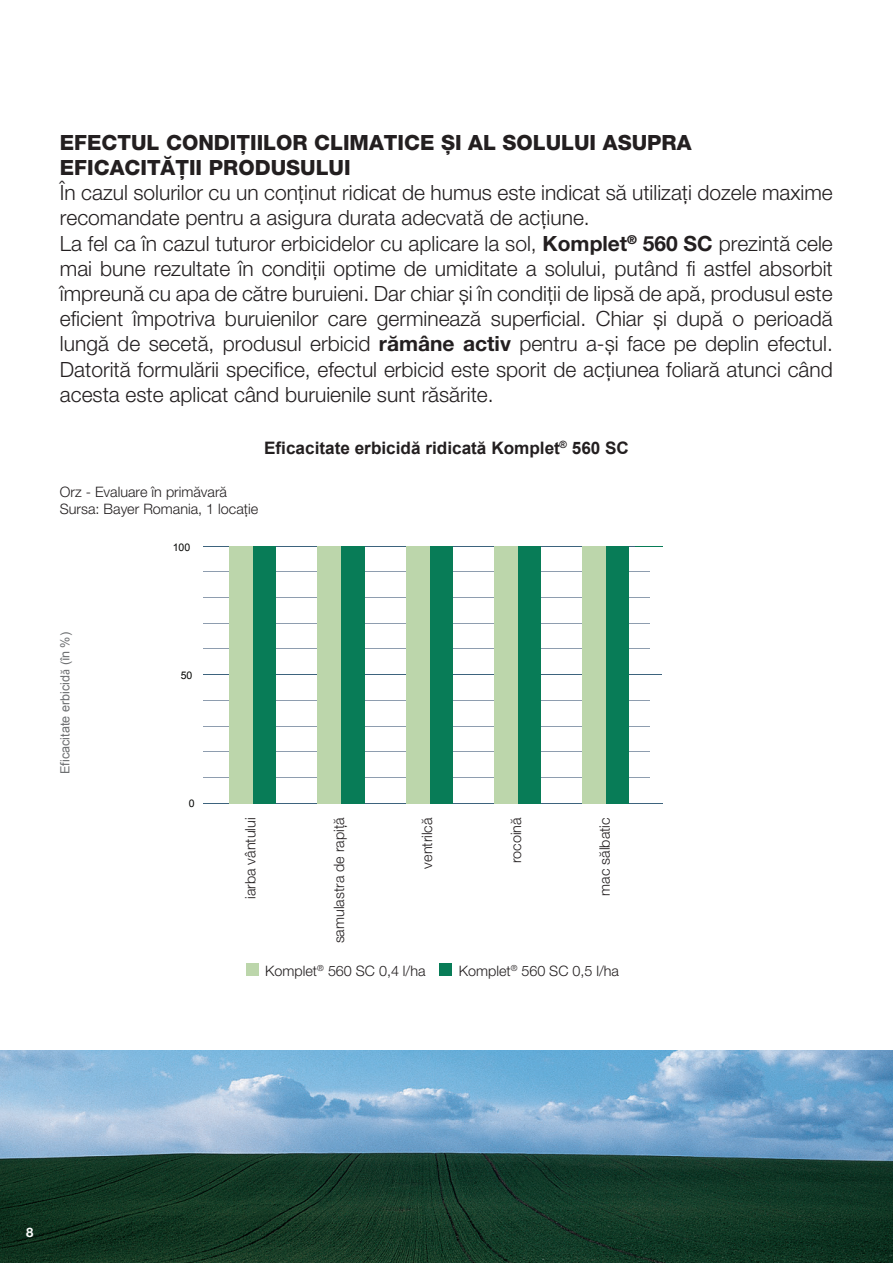
<style>
.page{position:relative;width:893px;height:1263px;background:#fff}
.page>*{position:absolute;margin:0;border:0;box-sizing:border-box;transform-origin:0 0}
.t1{font:300 21px/25.2px "Helvetica Neue LTW1 G";color:#231f20}
.t2{font:800 21px/25.2px "Helvetica Neue LTW1 G";color:#231f20}
.t3{font:700 17.25px "Arial";color:#231f20}
.t4{font:300 14.4px/17.2px "Helvetica Neue LTW1 G";color:#231f20}
.t5{font:700 13.05px "Helvetica Neue LTW1 G";color:#fff}
.t6{font:12.6px "Arial";color:#6d6f71}
.t7{font:10.5px "Arial";color:#040503}
.s1{font-weight:700}
.s2{font-family:"Calibri"}
</style>
<div class="page">
<img style="left:0;top:1051px;width:893px;height:212px">
<div style="left:246px;top:964px;width:12px;height:12px;background:#bcd6ab"></div>
<div style="left:440px;top:964px;width:12px;height:12px;background:#087c57"></div>
<div style="left:494px;top:547px;width:47px;height:18px;background:#bcd6ab"></div>
<svg style="left:203px;top:546px;width:26px;height:1px"></svg>
<hr style="left:230px;top:546px;width:46px;height:1px;background:#3d637d">
<hr style="left:230px;top:547px;width:46px;height:1px;background:#3d637d">
<hr style="left:276px;top:546px;width:42px;height:1px;background:#3d637d">
<hr style="left:276px;top:547px;width:42px;height:1px;background:#3d637d">
<hr style="left:364px;top:546px;width:42px;height:1px;background:#3d637d">
<hr style="left:364px;top:547px;width:42px;height:1px;background:#3d637d">
<hr style="left:452px;top:546px;width:42px;height:1px;background:#3d637d">
<hr style="left:452px;top:547px;width:42px;height:1px;background:#3d637d">
<hr style="left:494px;top:546px;width:47px;height:1px;background:#3d637d">
<hr style="left:494px;top:547px;width:47px;height:1px;background:#087c57">
<hr style="left:541px;top:546px;width:42px;height:1px;background:#3d637d">
<hr style="left:541px;top:547px;width:42px;height:1px;background:#3d637d">
<hr style="left:583px;top:546px;width:46px;height:1px;background:#3d637d">
<hr style="left:609px;top:546px;width:41px;height:1px;background:#3d637d">
<hr style="left:609px;top:547px;width:41px;height:1px;background:#3d637d">
<svg style="left:635px;top:546px;width:27px;height:2px"></svg>
<svg style="left:203px;top:571px;width:26px;height:1px"></svg>
<hr style="left:276px;top:571px;width:42px;height:1px;background:#8e9daf">
<hr style="left:364px;top:571px;width:42px;height:1px;background:#8e9daf">
<hr style="left:452px;top:571px;width:42px;height:1px;background:#8e9daf">
<hr style="left:541px;top:571px;width:42px;height:1px;background:#8e9daf">
<hr style="left:609px;top:571px;width:41px;height:1px;background:#8e9daf">
<svg style="left:203px;top:597px;width:26px;height:1px"></svg>
<hr style="left:276px;top:597px;width:42px;height:1px;background:#8e9daf">
<hr style="left:364px;top:597px;width:42px;height:1px;background:#8e9daf">
<hr style="left:452px;top:597px;width:42px;height:1px;background:#8e9daf">
<hr style="left:541px;top:597px;width:42px;height:1px;background:#8e9daf">
<hr style="left:609px;top:597px;width:41px;height:1px;background:#8e9daf">
<svg style="left:203px;top:623px;width:26px;height:1px"></svg>
<hr style="left:276px;top:623px;width:42px;height:1px;background:#8e9daf">
<hr style="left:364px;top:623px;width:42px;height:1px;background:#8e9daf">
<hr style="left:452px;top:623px;width:42px;height:1px;background:#8e9daf">
<hr style="left:541px;top:623px;width:42px;height:1px;background:#8e9daf">
<hr style="left:609px;top:623px;width:41px;height:1px;background:#8e9daf">
<svg style="left:203px;top:648px;width:26px;height:1px"></svg>
<hr style="left:276px;top:648px;width:42px;height:1px;background:#8e9daf">
<hr style="left:364px;top:648px;width:42px;height:1px;background:#8e9daf">
<hr style="left:452px;top:648px;width:42px;height:1px;background:#8e9daf">
<hr style="left:541px;top:648px;width:42px;height:1px;background:#8e9daf">
<hr style="left:609px;top:648px;width:41px;height:1px;background:#8e9daf">
<svg style="left:203px;top:674px;width:26px;height:1px"></svg>
<hr style="left:276px;top:674px;width:42px;height:1px;background:#3d637d">
<hr style="left:364px;top:674px;width:42px;height:1px;background:#3d637d">
<hr style="left:452px;top:674px;width:42px;height:1px;background:#3d637d">
<hr style="left:541px;top:674px;width:42px;height:1px;background:#3d637d">
<hr style="left:609px;top:674px;width:53px;height:1px;background:#3d637d">
<svg style="left:203px;top:700px;width:26px;height:1px"></svg>
<hr style="left:276px;top:700px;width:42px;height:1px;background:#8e9daf">
<hr style="left:364px;top:700px;width:42px;height:1px;background:#8e9daf">
<hr style="left:452px;top:700px;width:42px;height:1px;background:#8e9daf">
<hr style="left:541px;top:700px;width:42px;height:1px;background:#8e9daf">
<hr style="left:609px;top:700px;width:41px;height:1px;background:#8e9daf">
<svg style="left:203px;top:726px;width:26px;height:1px"></svg>
<hr style="left:276px;top:726px;width:42px;height:1px;background:#8e9daf">
<hr style="left:364px;top:726px;width:42px;height:1px;background:#8e9daf">
<hr style="left:452px;top:726px;width:42px;height:1px;background:#8e9daf">
<hr style="left:541px;top:726px;width:42px;height:1px;background:#8e9daf">
<hr style="left:609px;top:726px;width:41px;height:1px;background:#8e9daf">
<svg style="left:203px;top:751px;width:26px;height:1px"></svg>
<hr style="left:276px;top:751px;width:42px;height:1px;background:#8e9daf">
<hr style="left:364px;top:751px;width:42px;height:1px;background:#8e9daf">
<hr style="left:452px;top:751px;width:42px;height:1px;background:#8e9daf">
<hr style="left:541px;top:751px;width:42px;height:1px;background:#8e9daf">
<hr style="left:609px;top:751px;width:41px;height:1px;background:#8e9daf">
<svg style="left:203px;top:777px;width:26px;height:1px"></svg>
<hr style="left:276px;top:777px;width:42px;height:1px;background:#8e9daf">
<hr style="left:364px;top:777px;width:42px;height:1px;background:#8e9daf">
<hr style="left:452px;top:777px;width:42px;height:1px;background:#8e9daf">
<hr style="left:541px;top:777px;width:42px;height:1px;background:#8e9daf">
<hr style="left:609px;top:777px;width:41px;height:1px;background:#8e9daf">
<svg style="left:203px;top:803px;width:27px;height:1px"></svg>
<hr style="left:230px;top:803px;width:46px;height:1px;background:#3d637d">
<hr style="left:277px;top:803px;width:41px;height:1px;background:#3d637d">
<hr style="left:319px;top:803px;width:45px;height:1px;background:#3d637d">
<hr style="left:365px;top:803px;width:41px;height:1px;background:#3d637d">
<hr style="left:407px;top:803px;width:45px;height:1px;background:#3d637d">
<hr style="left:453px;top:803px;width:41px;height:1px;background:#3d637d">
<hr style="left:495px;top:803px;width:46px;height:1px;background:#3d637d">
<hr style="left:542px;top:803px;width:41px;height:1px;background:#3d637d">
<svg style="left:629px;top:803px;width:33px;height:1px"></svg>
<div style="left:341px;top:546px;width:23px;height:257px;background:#087c57"></div>
<div style="left:318px;top:546px;width:23px;height:257px;background:#bcd6ab"></div>
<div style="left:429px;top:546px;width:23px;height:257px;background:#087c57"></div>
<div style="left:406px;top:546px;width:23px;height:257px;background:#bcd6ab"></div>
<div style="left:518px;top:546px;width:23px;height:257px;background:#087c57"></div>
<div style="left:495px;top:546px;width:23px;height:257px;background:#bcd6ab"></div>
<div style="left:606px;top:547px;width:23px;height:257px;background:#087c57"></div>
<div style="left:583px;top:547px;width:23px;height:257px;background:#bcd6ab"></div>
<div style="left:252px;top:546px;width:23px;height:257px;background:#087c57"></div>
<div style="left:229px;top:546px;width:23px;height:257px;background:#bcd6ab"></div>
<p class="t2" style="left:60px;top:130px;width:633px">EFECTUL CONDIȚIILOR CLIMATICE ȘI AL SOLULUI ASUPRA<br>EFICACITĂȚII PRODUSULUI</p>
<p class="t1" style="left:60px;top:180px;width:774px">În cazul solurilor cu un conținut ridicat de humus este indicat să utilizați dozele maxime recomandate pentru a asigura durata adecvată de acțiune.<br>La fel ca în cazul tuturor erbicidelor cu aplicare la sol, <span class="s1">Komplet</span><sup>®</sup> <span class="s1">560 SC</span> prezintă cele mai bune rezultate în condiții optime de umiditate a solului, putând fi astfel absorbit împreună cu apa de către buruieni. Dar chiar și în condiții de lipsă de apă, produsul este eficient împotriva buruienilor care germinează superficial. Chiar și după o perioadă lungă de secetă, produsul erbicid <span class="s1">rămâne activ</span> pentru a-și face pe deplin efectul.<br>Datorită formulării specifice, efectul erbicid este sporit de acțiunea foliară atunci când acesta este aplicat când buruienile sunt răsărite.</p>
<p class="t3" style="left:264px;top:436px;width:366px">Eficacitate erbicidă ridicată Komplet<sup>®</sup> 560 SC</p>
<p class="t4" style="left:60px;top:483px;width:200px">Orz - Evaluare în primăvară<br>Sursa: Bayer Romania, 1 locație</p>
<p class="t6" style="left:57px;top:774px;width:144px;rotate:-90deg">Eficacitate erbicid<span class="s2">ă</span> (în %)</p>
<p class="t7" style="left:173px;top:541px;width:19px">100</p>
<p class="t7" style="left:181px;top:668px;width:13px">50</p>
<p class="t7" style="left:189px;top:797px;width:7px">0</p>
<p class="t4" style="left:242px;top:899px;width:83px;rotate:-90deg">iarba vântului</p>
<p class="t4" style="left:418px;top:868px;width:52px;rotate:-90deg">ventrilcă</p>
<p class="t4" style="left:330px;top:943px;width:127px;rotate:-90deg">samulastra de rapiță</p>
<p class="t4" style="left:596px;top:896px;width:80px;rotate:-90deg">mac sălbatic</p>
<p class="t4" style="left:507px;top:863px;width:47px;rotate:-90deg">rocoină</p>
<p class="t4" style="left:265px;top:962px;width:162px">Komplet<sup>®</sup> 560 SC 0,4 l/ha</p>
<p class="t4" style="left:459px;top:962px;width:162px">Komplet<sup>®</sup> 560 SC 0,5 l/ha</p>
<p class="t5" style="left:26px;top:1225px;width:9px">8</p>
</div>
